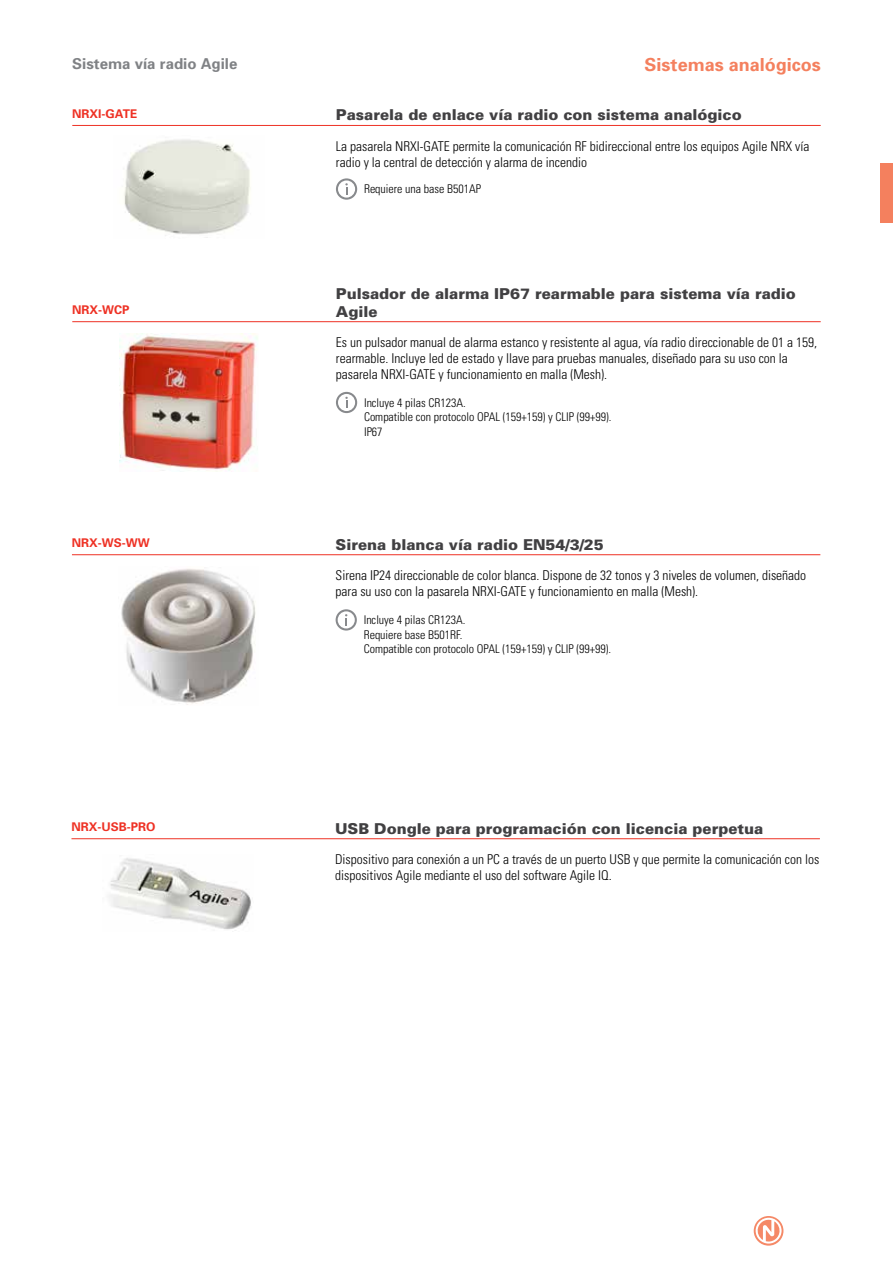
<style>
.page{position:relative;width:893px;height:1263px;background:#fff}
.page>*{position:absolute;margin:0;border:0;box-sizing:border-box;transform-origin:0 0}
.t1{font:700 18px "Univers";color:#f4805e}
.t2{font:900 15px/18px "Univers";color:#414042}
.t3{font:700 15px "Univers";color:#808285}
.t4{font:300 condensed 13.5px/16.2px "Univers";color:#000}
.t5{font:300 condensed 12px/14.4px "Univers";color:#000}
.t6{font:700 12px "Univers";color:#ee3124}
</style>
<div class="page">
<div style="left:880px;top:163px;width:13px;height:60px;background:#f4805e"></div>
<svg style="left:754px;top:1216px;width:29px;height:29px"></svg>
<img style="left:124px;top:139px;width:127px;height:99px">
<svg style="left:336px;top:178px;width:21px;height:22px"></svg>
<hr style="left:72px;top:125px;width:749px;height:1px;background:#ee3124">
<svg style="left:336px;top:392px;width:21px;height:21px"></svg>
<hr style="left:72px;top:321px;width:749px;height:1px;background:#ee3124">
<img style="left:119px;top:334px;width:139px;height:137px">
<svg style="left:336px;top:609px;width:21px;height:21px"></svg>
<hr style="left:72px;top:554px;width:748px;height:1px;background:#ee3124">
<img style="left:121px;top:568px;width:135px;height:137px">
<hr style="left:71px;top:838px;width:749px;height:1px;background:#ee3124">
<img style="left:109px;top:858px;width:143px;height:73px">
<p class="t3" style="left:72px;top:54px;width:167px">Sistema vía radio Agile</p>
<h1 class="t1" style="left:645px;top:53px;width:178px">Sistemas analógicos</h1>
<p class="t6" style="left:72px;top:106px;width:67px">NRXI-GATE</p>
<p class="t2" style="left:336px;top:106px;width:407px">Pasarela de enlace vía radio con sistema analógico</p>
<p class="t4" style="left:336px;top:138px;width:475px">La pasarela NRXI-GATE permite la comunicación RF bidireccional entre los equipos Agile NRX vía radio y la central de detección y alarma de incendio</p>
<p class="t6" style="left:72px;top:302px;width:59px">NRX-WCP</p>
<p class="t5" style="left:364px;top:182px;width:119px">Requiere una base B501AP</p>
<p class="t2" style="left:336px;top:284px;width:461px">Pulsador de alarma IP67 rearmable para sistema vía radio<br>Agile</p>
<p class="t4" style="left:336px;top:334px;width:483px">Es un pulsador manual de alarma estanco y resistente al agua, vía radio direccionable de 01 a 159, rearmable. Incluye led de estado y llave para pruebas manuales, diseñado para su uso con la pasarela NRXI-GATE y funcionamiento en malla (Mesh).</p>
<p class="t5" style="left:364px;top:395px;width:249px">Incluye 4 pilas CR123A.<br>Compatible con protocolo OPAL (159+159) y CLIP (99+99).<br>IP67</p>
<p class="t6" style="left:72px;top:535px;width:79px">NRX-WS-WW</p>
<p class="t2" style="left:336px;top:535px;width:270px">Sirena blanca vía radio EN54/3/25</p>
<p class="t4" style="left:336px;top:567px;width:472px">Sirena IP24 direccionable de color blanca. Dispone de 32 tonos y 3 niveles de volumen, diseñado para su uso con la pasarela NRXI-GATE y funcionamiento en malla (Mesh).</p>
<p class="t5" style="left:364px;top:613px;width:249px">Incluye 4 pilas CR123A.<br>Requiere base B501RF.<br>Compatible con protocolo OPAL (159+159) y CLIP (99+99).</p>
<p class="t6" style="left:71px;top:819px;width:86px">NRX-USB-PRO</p>
<p class="t2" style="left:335px;top:819px;width:430px">USB Dongle para programación con licencia perpetua</p>
<p class="t4" style="left:335px;top:851px;width:486px">Dispositivo para conexión a un PC a través de un puerto USB y que permite la comunicación con los dispositivos Agile mediante el uso del software Agile IQ.</p>
</div>
